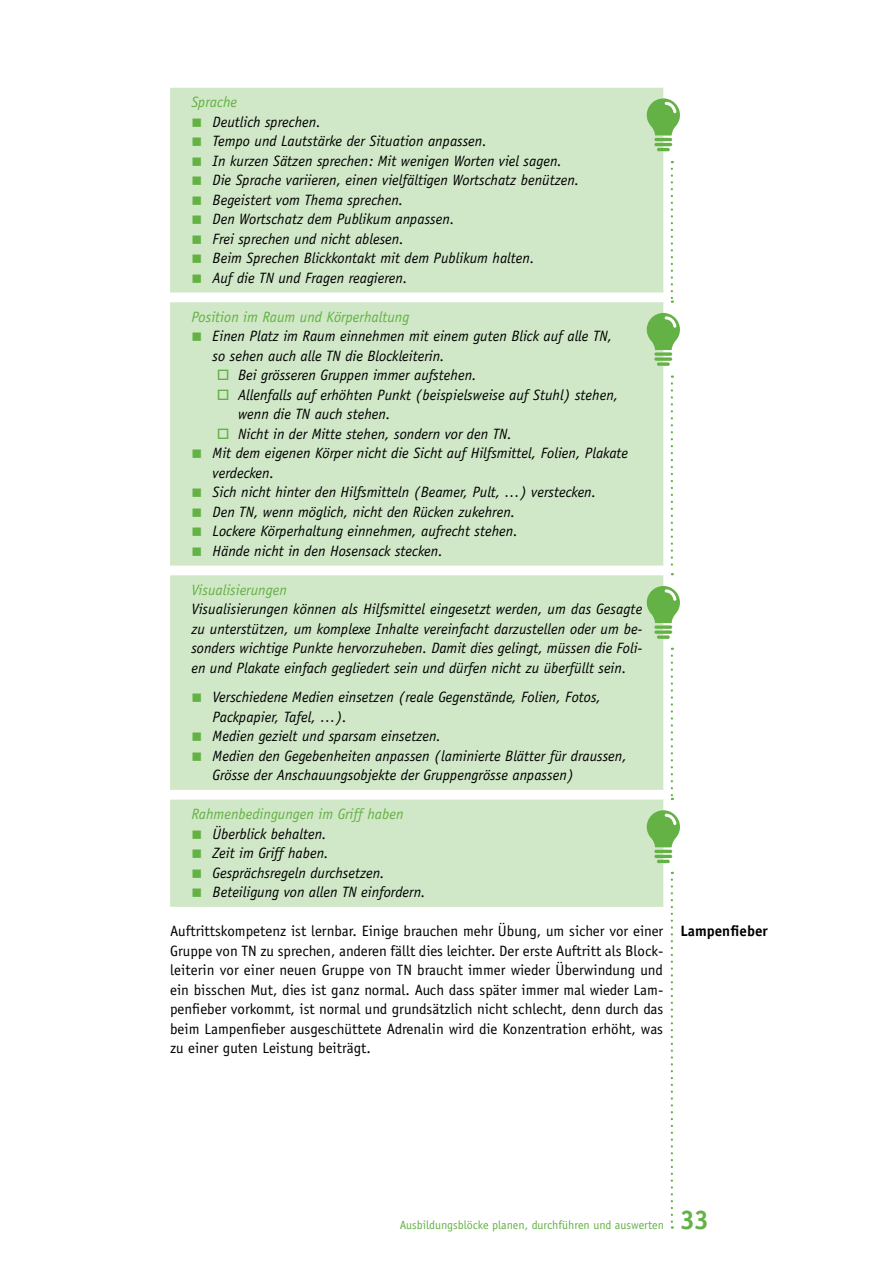
<style>
.page{position:relative;width:893px;height:1263px;background:#fff}
.page>*{position:absolute;margin:0;border:0;box-sizing:border-box;transform-origin:0 0}
.t1{font:700 27px "Officina Sans";color:#64b145}
.t2{font:italic 15px/19.5px "Officina Sans";color:#000}
.t3{font:15px/19.5px "Officina Sans";color:#000;text-align:justify}
.t4{font:italic 15px "Officina Sans";color:#64b145}
.t5{font:700 15px "Officina Sans";color:#000}
.t6{font:12px "Officina Sans";color:#64b145}
.s1{color:#64b145}
</style>
<div class="page">
<div style="left:170px;top:88px;width:493px;height:205px;background:#d0e8c7"></div>
<hr style="left:654px;top:138px;width:18px;height:3px;background:#64b145;border-radius:2px">
<hr style="left:654px;top:143px;width:18px;height:3px;background:#64b145;border-radius:2px">
<svg style="left:657px;top:148px;width:13px;height:3px"></svg>
<svg style="left:647px;top:98px;width:33px;height:38px"></svg>
<div style="left:170px;top:302px;width:493px;height:264px;background:#d0e8c7"></div>
<svg style="left:654px;top:352px;width:18px;height:4px"></svg>
<svg style="left:654px;top:357px;width:18px;height:4px"></svg>
<svg style="left:657px;top:362px;width:13px;height:4px"></svg>
<svg style="left:647px;top:313px;width:33px;height:37px"></svg>
<div style="left:170px;top:575px;width:493px;height:215px;background:#d0e8c7"></div>
<svg style="left:654px;top:625px;width:18px;height:4px"></svg>
<svg style="left:654px;top:630px;width:18px;height:4px"></svg>
<svg style="left:657px;top:635px;width:13px;height:4px"></svg>
<svg style="left:647px;top:586px;width:33px;height:37px"></svg>
<div style="left:170px;top:800px;width:493px;height:107px;background:#d0e8c7"></div>
<hr style="left:654px;top:850px;width:18px;height:3px;background:#64b145;border-radius:2px">
<hr style="left:654px;top:855px;width:18px;height:3px;background:#64b145;border-radius:2px">
<svg style="left:657px;top:860px;width:13px;height:3px"></svg>
<svg style="left:647px;top:810px;width:33px;height:37px"></svg>
<svg style="left:671px;top:872px;width:2px;height:357px"></svg>
<svg style="left:671px;top:169px;width:2px;height:134px"></svg>
<svg style="left:671px;top:375px;width:2px;height:200px"></svg>
<svg style="left:671px;top:656px;width:2px;height:144px"></svg>
<svg style="left:230px;top:380px;width:14px;height:1px"></svg>
<svg style="left:230px;top:400px;width:14px;height:1px"></svg>
<svg style="left:230px;top:439px;width:14px;height:1px"></svg>
<p class="t4" style="left:191px;top:93px;width:47px">Sprache</p>
<p class="t2" style="left:191px;top:112px;width:131px"><span class="s1">■</span> Deutlich sprechen.</p>
<p class="t2" style="left:191px;top:131px;width:297px"><span class="s1">■</span> Tempo und Lautstärke der Situation anpassen.</p>
<p class="t2" style="left:191px;top:151px;width:372px"><span class="s1">■</span> In kurzen Sätzen sprechen: Mit wenigen Worten viel sagen.</p>
<p class="t2" style="left:191px;top:170px;width:389px"><span class="s1">■</span> Die Sprache variieren, einen vielfältigen Wortschatz benützen.</p>
<p class="t2" style="left:191px;top:190px;width:213px"><span class="s1">■</span> Begeistert vom Thema sprechen.</p>
<p class="t2" style="left:191px;top:209px;width:265px"><span class="s1">■</span> Den Wortschatz dem Publikum anpassen.</p>
<p class="t2" style="left:191px;top:229px;width:214px"><span class="s1">■</span> Frei sprechen und nicht ablesen.</p>
<p class="t2" style="left:191px;top:248px;width:345px"><span class="s1">■</span> Beim Sprechen Blickkontakt mit dem Publikum halten.</p>
<p class="t2" style="left:191px;top:268px;width:218px"><span class="s1">■</span> Auf die TN und Fragen reagieren.</p>
<p class="t4" style="left:191px;top:308px;width:219px">Position im Raum und Körperhaltung</p>
<p class="t2" style="left:213px;top:326px;width:401px;text-indent:-21px"><span class="s1">■</span> Einen Platz im Raum einnehmen mit einem guten Blick auf alle TN, so sehen auch alle TN die Blockleiterin.</p>
<p class="t2" style="left:217px;top:365px;width:261px"><span class="s1">□</span> Bei grösseren Gruppen immer aufstehen.</p>
<p class="t2" style="left:238px;top:385px;width:382px;text-indent:-21px"><span class="s1">□</span> Allenfalls auf erhöhten Punkt (beispielsweise auf Stuhl) stehen, wenn die TN auch stehen.</p>
<p class="t2" style="left:217px;top:424px;width:296px"><span class="s1">□</span> Nicht in der Mitte stehen, sondern vor den TN.</p>
<p class="t2" style="left:213px;top:443px;width:417px;text-indent:-21px"><span class="s1">■</span> Mit dem eigenen Körper nicht die Sicht auf Hilfsmittel, Folien, Plakate verdecken.</p>
<p class="t2" style="left:191px;top:482px;width:406px"><span class="s1">■</span> Sich nicht hinter den Hilfsmitteln (Beamer, Pult, …) verstecken.</p>
<p class="t2" style="left:191px;top:502px;width:325px"><span class="s1">■</span> Den TN, wenn möglich, nicht den Rücken zukehren.</p>
<p class="t2" style="left:191px;top:521px;width:328px"><span class="s1">■</span> Lockere Körperhaltung einnehmen, aufrecht stehen.</p>
<p class="t2" style="left:191px;top:541px;width:253px"><span class="s1">■</span> Hände nicht in den Hosensack stecken.</p>
<p class="t4" style="left:191px;top:581px;width:97px">Visualisierungen</p>
<p class="t2" style="left:191px;top:599px;width:452px;text-align:justify">Visualisierungen können als Hilfsmittel eingesetzt werden, um das Gesagte zu unterstützen, um komplexe Inhalte vereinfacht darzustellen oder um be&shy;sonders wichtige Punkte hervorzuheben. Damit dies gelingt, müssen die Foli&shy;en und Plakate einfach gegliedert sein und dürfen nicht zu überfüllt sein.</p>
<p class="t2" style="left:213px;top:687px;width:390px;text-indent:-21px"><span class="s1">■</span> Verschiedene Medien einsetzen (reale Gegenstände, Folien, Fotos,<br>Packpapier, Tafel, …).</p>
<p class="t2" style="left:191px;top:726px;width:251px"><span class="s1">■</span> Medien gezielt und sparsam einsetzen.</p>
<p class="t2" style="left:213px;top:746px;width:416px;text-indent:-21px"><span class="s1">■</span> Medien den Gegebenheiten anpassen (laminierte Blätter für draussen,<br>Grösse der Anschauungsobjekte der Gruppengrösse anpassen)</p>
<p class="t4" style="left:191px;top:805px;width:214px">Rahmenbedingungen im Griff haben</p>
<p class="t2" style="left:191px;top:824px;width:137px"><span class="s1">■</span> Überblick behalten.</p>
<p class="t2" style="left:191px;top:843px;width:139px"><span class="s1">■</span> Zeit im Griff haben.</p>
<p class="t2" style="left:191px;top:863px;width:195px"><span class="s1">■</span> Gesprächsregeln durchsetzen.</p>
<p class="t2" style="left:191px;top:882px;width:236px"><span class="s1">■</span> Beteiligung von allen TN einfordern.</p>
<p class="t3" style="left:170px;top:921px;width:495px">Auftrittskompetenz ist lernbar. Einige brauchen mehr Übung, um sicher vor einer Gruppe von TN zu sprechen, anderen fällt dies leichter. Der erste Auftritt als Block&shy;leiterin vor einer neuen Gruppe von TN braucht immer wieder Überwindung und ein bisschen Mut, dies ist ganz normal. Auch dass später immer mal wieder Lam&shy;penfieber vorkommt, ist normal und grundsätzlich nicht schlecht, denn durch das beim Lampenfieber ausgeschüttete Adrenalin wird die Konzentration erhöht, was zu einer guten Leistung beiträgt.</p>
<p class="t5" style="left:680px;top:922px;width:89px">Lampenfieber</p>
<p class="t6" style="left:400px;top:1217px;width:266px">Ausbildungsblöcke planen, durchführen und auswerten</p>
<h1 class="t1" style="left:680px;top:1202px;width:30px">33</h1>
</div>
